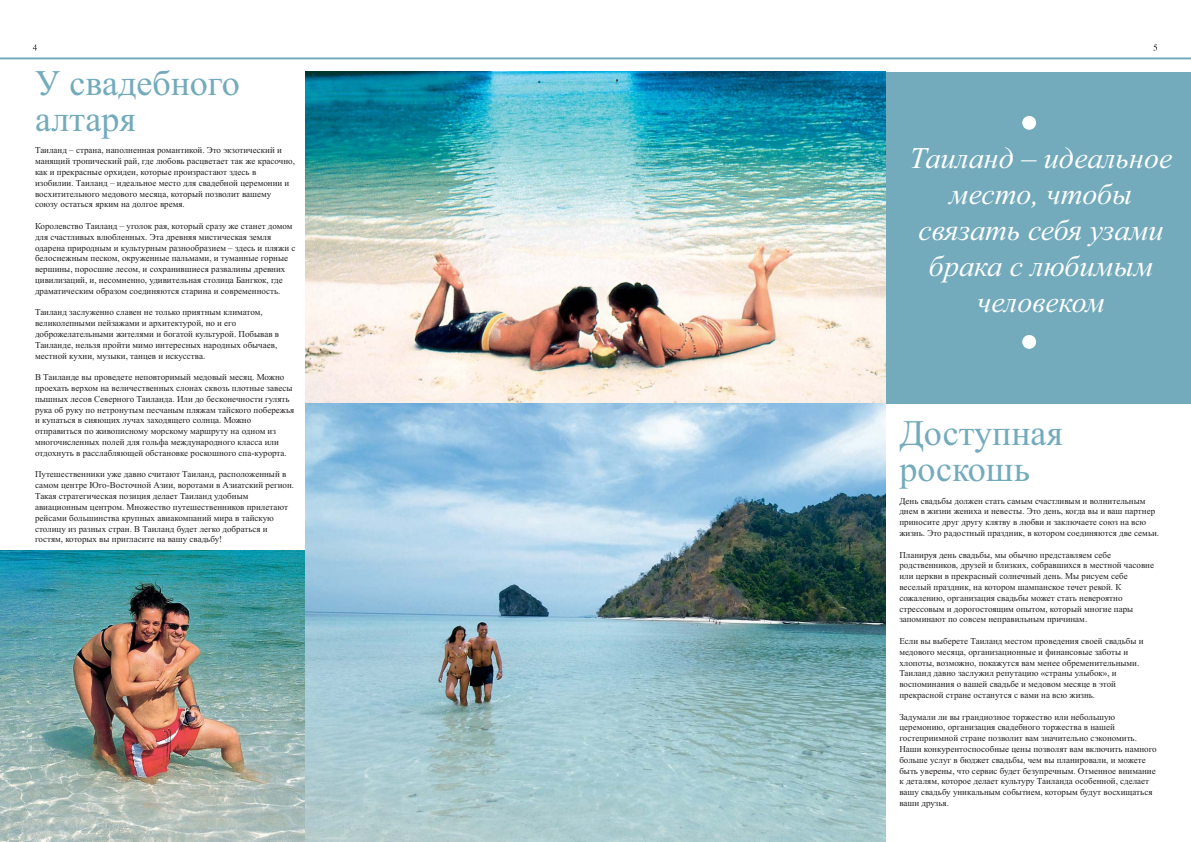
<style>
.page{position:relative;width:1191px;height:842px;background:#fff}
.page>*{position:absolute;margin:0;border:0;box-sizing:border-box;transform-origin:0 0}
.t1{font:36px/36px "Times New Roman";color:#73abbc}
.t2{font:italic 30px/36px "Times New Roman";color:#fff;text-align:center}
.t3{font:9px/10.8px "Times New Roman";color:#231f20}
</style>
<div class="page">
<img style="left:0;top:551px;width:306px;height:291px">
<hr style="left:0;top:57px;width:1191px;height:2px;background:#73abbc">
<div style="left:885px;top:72px;width:306px;height:331px;background:#73abbc"></div>
<img style="left:306px;top:72px;width:579px;height:770px">
<svg style="left:33px;top:44px;width:4px;height:7px"></svg>
<div style="left:1022px;top:116px;width:14px;height:14px;background:#fff;border-radius:50%"></div>
<div style="left:1022px;top:335px;width:14px;height:14px;background:#fff;border-radius:50%"></div>
<svg style="left:1153px;top:44px;width:4px;height:7px"></svg>
<h1 class="t1" style="left:35px;top:68px;width:206px">У свадебного алтаря</h1>
<p class="t3" style="left:35px;top:146px;width:261px">Таиланд – страна, наполненная романтикой. Это экзотический и манящий тропический рай, где любовь расцветает так же красочно, как и прекрасные орхидеи, которые произрастают здесь в изобилии. Таиланд – идеальное место для свадебной церемонии и восхитительного медового месяца, который позволит вашему союзу остаться ярким на долгое время.</p>
<p class="t3" style="left:35px;top:221px;width:262px">Королевство Таиланд – уголок рая, который сразу же станет домом для счастливых влюбленных. Эта древняя мистическая земля одарена природным и культурным разнообразием – здесь и пляжи с белоснежным песком, окруженные пальмами, и туманные горные вершины, поросшие лесом, и сохранившиеся развалины древних цивилизаций, и, несомненно, удивительная столица Бангкок, где драматическим образом соединяются старина и современность.</p>
<p class="t3" style="left:35px;top:308px;width:245px">Таиланд заслуженно славен не только приятным климатом, великолепными пейзажами и архитектурой, но и его доброжелательными жителями и богатой культурой. Побывав в Таиланде, нельзя пройти мимо интересных народных обычаев, местной кухни, музыки, танцев и искусства.</p>
<p class="t3" style="left:35px;top:373px;width:261px">В Таиланде вы проведете неповторимый медовый месяц. Можно проехать верхом на величественных слонах сквозь плотные завесы пышных лесов Северного Таиланда. Или до бесконечности гулять рука об руку по нетронутым песчаным пляжам тайского побережья и купаться в сияющих лучах заходящего солнца. Можно отправиться по живописному морскому маршруту на одном из многочисленных полей для гольфа международного класса или отдохнуть в расслабляющей обстановке роскошного спа-курорта.</p>
<p class="t3" style="left:35px;top:470px;width:260px">Путешественники уже давно считают Таиланд, расположенный в самом центре Юго-Восточной Азии, воротами в Азиатский регион.<br>Такая стратегическая позиция делает Таиланд удобным авиационным центром. Множество путешественников прилетают рейсами большинства крупных авиакомпаний мира в тайскую столицу из разных стран. В Таиланд будет легко добраться и гостям, которых вы пригласите на вашу свадьбу!</p>
<h2 class="t2" style="left:909px;top:139px;width:264px">Таиланд – идеальное место, чтобы связать себя узами брака с любимым человеком</h2>
<h1 class="t1" style="left:899px;top:418px;width:165px">Доступная роскошь</h1>
<p class="t3" style="left:899px;top:496px;width:261px">День свадьбы должен стать самым счастливым и волнительным днем в жизни жениха и невесты. Это день, когда вы и ваш партнер приносите друг другу клятву в любви и заключаете союз на всю жизнь. Это радостный праздник, в котором соединяются две семьи.</p>
<p class="t3" style="left:899px;top:550px;width:256px">Планируя день свадьбы, мы обычно представляем себе родственников, друзей и близких, собравшихся в местной часовне или церкви в прекрасный солнечный день. Мы рисуем себе веселый праздник, на котором шампанское течет рекой. К сожалению, организация свадьбы может стать невероятно стрессовым и дорогостоящим опытом, который многие пары запоминают по совсем неправильным причинам.</p>
<p class="t3" style="left:899px;top:636px;width:246px">Если вы выберете Таиланд местом проведения своей свадьбы и медового месяца, организационные и финансовые заботы и хлопоты, возможно, покажутся вам менее обременительными.<br>Таиланд давно заслужил репутацию «страны улыбок», и воспоминания о вашей свадьбе и медовом месяце в этой прекрасной стране останутся с вами на всю жизнь.</p>
<p class="t3" style="left:899px;top:712px;width:259px">Задумали ли вы грандиозное торжество или небольшую церемонию, организация свадебного торжества в нашей гостеприимной стране позволит вам значительно сэкономить.<br>Наши конкурентоспособные цены позволят вам включить намного больше услуг в бюджет свадьбы, чем вы планировали, и можете быть уверены, что сервис будет безупречным. Отменное внимание к деталям, которое делает культуру Таиланда особенной, сделает вашу свадьбу уникальным событием, которым будут восхищаться ваши друзья.</p>
</div>
